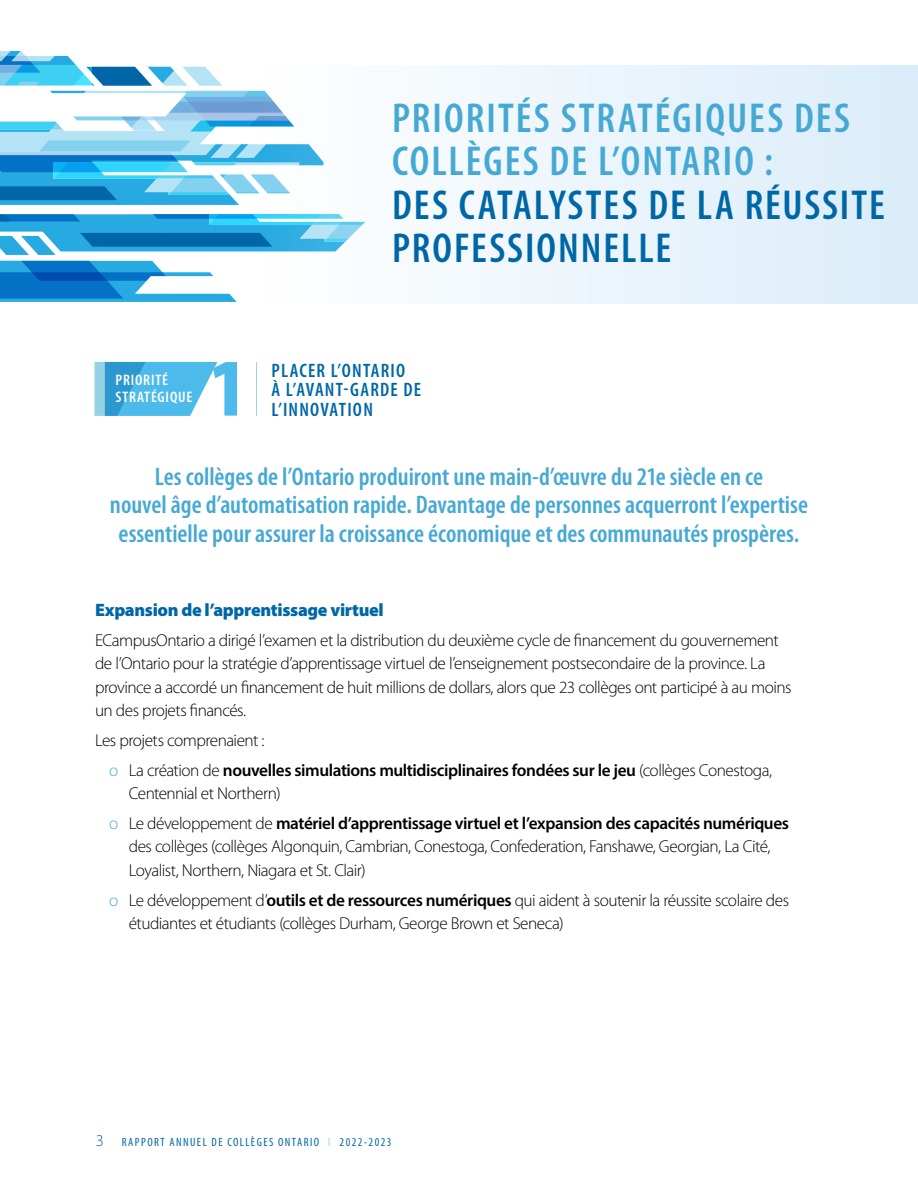
<style>
.page{position:relative;width:918px;height:1188px;background:#fff}
.page>*{position:absolute;margin:0;border:0;box-sizing:border-box;transform-origin:0 0}
.t1{font:900 condensed 82.35px "Myriad Pro";color:#4cbaeb}
.t2{font:600 condensed 42px/43.5px "Myriad Pro";letter-spacing:.05em;color:#46a9d4}
.t3{font:600 condensed 42px/43.5px "Myriad Pro";letter-spacing:.045em;color:#0067a7}
.t4{font:600 condensed 25.5px/28.5px "Myriad Pro";color:#46a9d4;text-align:center}
.t5{font:600 condensed 19.5px/19.5px "Myriad Pro";letter-spacing:.06em;color:#0067a7}
.t6{font:900 18px "Myriad Pro";letter-spacing:-.02em;color:#0067a7}
.t7{font:300 17.25px/23.2px "Myriad Pro";letter-spacing:-.03em;color:#000}
.t8{font:600 17.25px/30px "Myriad Pro";letter-spacing:-.025em;color:#000}
.t9{font:600 condensed 15.3px/16.5px "Myriad Pro";letter-spacing:.05em;color:#fff}
.t10{font:condensed 12px "Myriad Pro";letter-spacing:.12em;color:#0067a7}
.s1{color:#46a9d4}
.s2{font-weight:600}
.s3{font-weight:300}
.s4{font-weight:300;color:#46a9d4}
.s5{font-weight:300;font-stretch:normal;font-size:16.5px}
.s6{font-weight:300;color:#4cbaeb}
</style>
<div class="page">
<svg style="left:0;top:51px;width:488px;height:251px"></svg>
<svg style="left:262px;top:66px;width:656px;height:238px;fill:#ebf5fc"></svg>
<svg style="left:94px;top:362px;width:123px;height:54px;background:#5fbce6"></svg>
<hr style="left:256px;top:362px;width:1px;height:54px;background:#46a9d4">
<h2 class="t2" style="left:392px;top:96px;width:459px">PRIORITÉS STRATÉGIQUES DES<br>COLLÈGES DE L’ONTARIO :</h2>
<h2 class="t3" style="left:392px;top:183px;width:494px">DES CATALYSTES DE LA RÉUSSITE<br>PROFESSIONNELLE</h2>
<p class="t9" style="left:116px;top:372px;width:78px">PRIORITÉ<br>STRATÉGIQUE</p>
<h1 class="t1" style="left:210px;top:335px;width:38px">1</h1>
<p class="t5" style="left:272px;top:360px;width:151px">PLACER L’ONTARIO<br>À L’AVANT-GARDE DE</p>
<p class="t5" style="left:272px;top:399px;width:103px">L’INNOVATION</p>
<p class="t4" style="left:110px;top:461px;width:700px">Les collèges de l’Ontario produiront une main-d’œuvre du 21e siècle en ce<br>nouvel âge d’automatisation rapide. Davantage de personnes acquerront l’expertise essentielle pour assurer la croissance économique et des communautés prospères.</p>
<p class="t6" style="left:95px;top:598px;width:290px">Expansion de l’apprentissage virtuel</p>
<p class="t7" style="left:95px;top:629px;width:698px">ECampusOntario a dirigé l’examen et la distribution du deuxième cycle de financement du gouvernement de l’Ontario pour la stratégie d’apprentissage virtuel de l’enseignement postsecondaire de la province. La province a accordé un financement de huit millions de dollars, alors que 23 collèges ont participé à au moins un des projets financés.</p>
<p class="t7" style="left:109px;top:725px;width:664px;line-height:30px;text-indent:-14px">Les projets comprenaient :<br><span class="s1">o</span> La création de <span class="s2">nouvelles simulations multidisciplinaires fondées sur le jeu</span> (collèges Conestoga,</p>
<p class="t8" style="left:109px;top:778px;width:681px;text-indent:19px"><span class="s3">Centennial et Northern)<br></span><span class="s4">o</span> <span class="s3">Le développement de</span> matériel d’apprentissage virtuel et l’expansion des capacités numériques</p>
<p class="t7" style="left:129px;top:835px;width:643px">des collèges (collèges Algonquin, Cambrian, Conestoga, Confederation, Fanshawe, Georgian, La Cité,<br>Loyalist, Northern, Niagara et St. Clair)</p>
<p class="t7" style="left:129px;top:888px;width:662px;text-indent:-19px"><span class="s1">o</span> Le développement d’<span class="s2">outils et de ressources numériques</span> qui aident à soutenir la réussite scolaire des étudiantes et étudiants (collèges Durham, George Brown et Seneca)</p>
<p class="t10" style="left:96px;top:1135px;width:297px"><span class="s5">3</span> RAPPORT ANNUEL DE COLLÈGES ONTARIO <span class="s6">I</span> 2022-2023</p>
</div>
